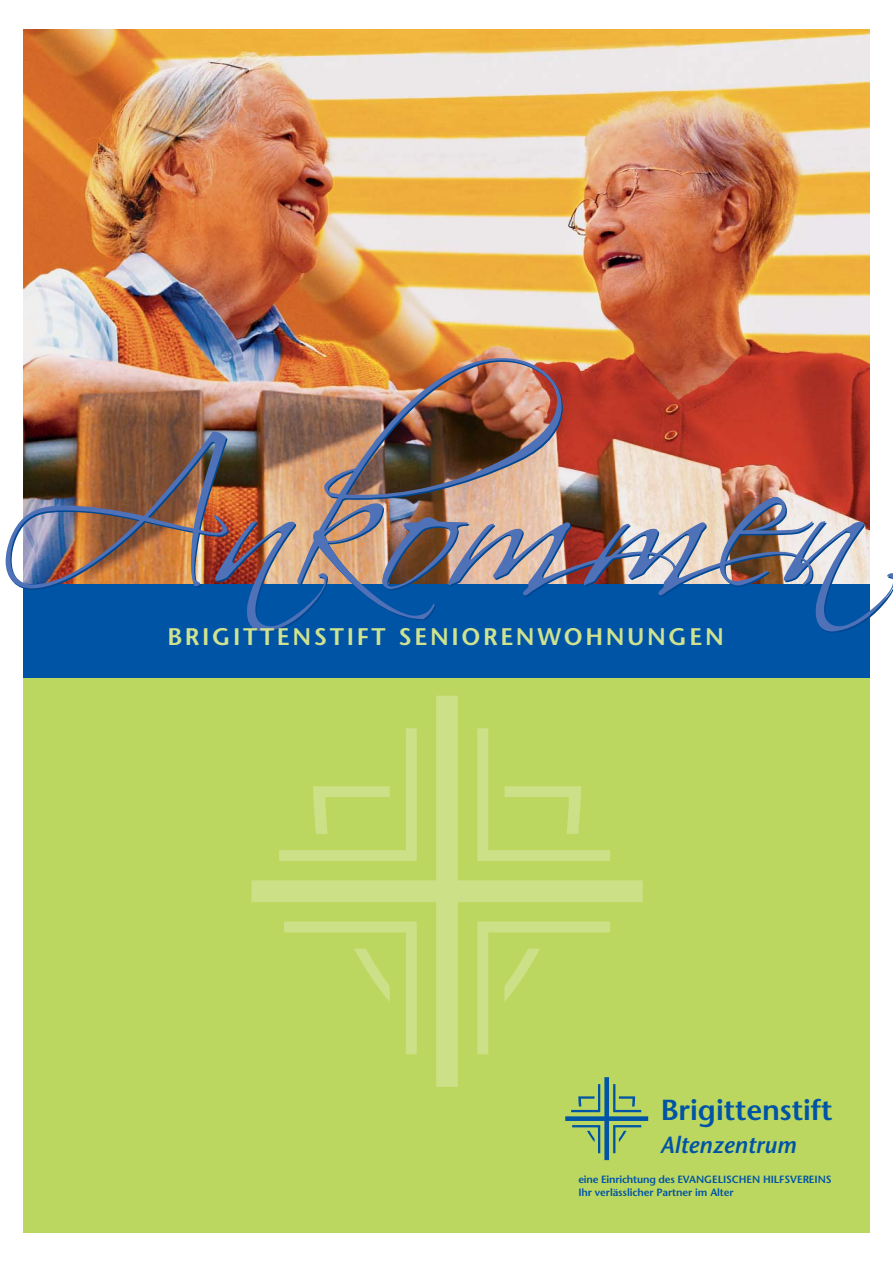
<style>
.page{position:relative;width:893px;height:1263px;background:#fff}
.page>*{position:absolute;margin:0;border:0;box-sizing:border-box;transform-origin:0 0}
.t1{font:202.5px "Scriptina";letter-spacing:-.025em;color:#004892}
.t2{font:600 28.95px "Stone Sans";color:#0054a6}
.t3{font:600 24px "Stone Sans";letter-spacing:.11em;color:#cfe28f}
.t4{font:italic 600 23.4px "Stone Sans";color:#0054a6}
.t5{font:600 10.5px/13.2px "Stone Sans";letter-spacing:-.01em;color:#0054a6}
</style>
<div class="page">
<img style="left:23px;top:30px;width:846px;height:555px">
<div style="left:23px;top:585px;width:846px;height:93px;background:#0054a6"></div>
<div style="left:23px;top:678px;width:846px;height:555px;background:#bcd75f"></div>
<svg style="left:565px;top:1087px;width:83px;height:73px"></svg>
<svg style="left:251px;top:696px;width:392px;height:391px"></svg>
<h1 class="t1" style="left:-1px;top:399px;width:871px">Ankommen</h1>
<h3 class="t3" style="left:167px;top:627px;width:558px">BRIGITTENSTIFT SENIORENWOHNUNGEN</h3>
<h2 class="t2" style="left:661px;top:1099px;width:173px">Brigittenstift</h2>
<h3 class="t4" style="left:660px;top:1136px;width:137px">Altenzentrum</h3>
<p class="t5" style="left:578px;top:1173px;width:255px">eine Einrichtung des EVANGELISCHEN HILFSVEREINS<br>Ihr verlässlicher Partner im Alter</p>
</div>
